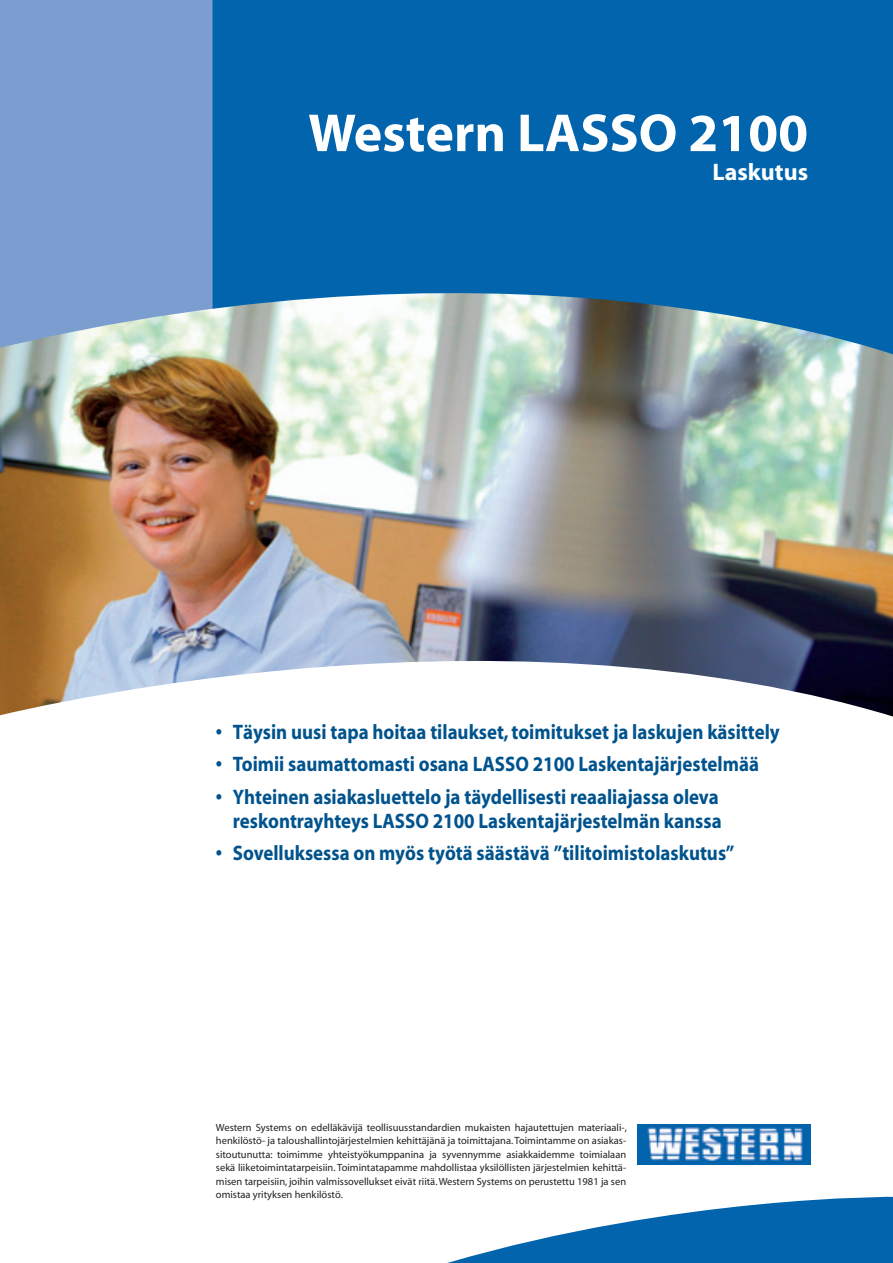
<style>
.page{position:relative;width:893px;height:1263px;background:#fff}
.page>*{position:absolute;margin:0;border:0;box-sizing:border-box;transform-origin:0 0}
.t1{font:700 54px "Myriad";color:#fff}
.t2{font:700 24px "Myriad";color:#fff}
.t3{font:700 21px/24px "Myriad";color:#00538d;text-align:right;scale:.9 1}
.t4{font:10.5px/13.5px "Myriad";color:#231f20;text-align:justify}
</style>
<div class="page">
<div style="left:213px;top:0;width:679px;height:292px;background:#0164ad"></div>
<img style="left:638px;top:1124px;width:172px;height:41px">
<svg style="left:447px;top:1196px;width:445px;height:67px"></svg>
<div style="left:0;top:0;width:213px;height:292px;background:#7c9dcf"></div>
<img style="left:0;top:292px;width:892px;height:425px">
<h1 class="t1" style="left:308px;top:113px;width:501px">Western LASSO 2100</h1>
<h2 class="t2" style="left:712px;top:163px;width:97px">Laskutus</h2>
<h3 class="t3" style="left:216px;top:722px;width:628px">• Täysin uusi tapa hoitaa tilaukset, toimitukset ja laskujen käsittely</h3>
<h3 class="t3" style="left:216px;top:754px;width:605px">• Toimii saumattomasti osana LASSO 2100 Laskentajärjestelmää</h3>
<h3 class="t3" style="left:216px;top:787px;width:563px">• Yhteinen asiakasluettelo ja täydellisesti reaaliajassa oleva reskontrayhteys LASSO 2100 Laskentajärjestelmän kanssa</h3>
<h3 class="t3" style="left:216px;top:843px;width:577px">• Sovelluksessa on myös työtä säästävä ”tilitoimistolaskutus”</h3>
<p class="t4" style="left:216px;top:1122px;width:412px">Western Systems on edelläkävijä teollisuusstandardien mukaisten hajautettujen materiaali-, henkilöstö- ja taloushallintojärjestelmien kehittäjänä ja toimittajana. Toimintamme on asiakas&shy;sitoutunutta: toimimme yhteistyökumppanina ja syvennymme asiakkaidemme toimialaan sekä liiketoimintatarpeisiin. Toimintatapamme mahdollistaa yksilöllisten järjestelmien kehittä&shy;misen tarpeisiin, joihin valmissovellukset eivät riitä. Western Systems on perustettu 1981 ja sen omistaa yrityksen henkilöstö.</p>
</div>
